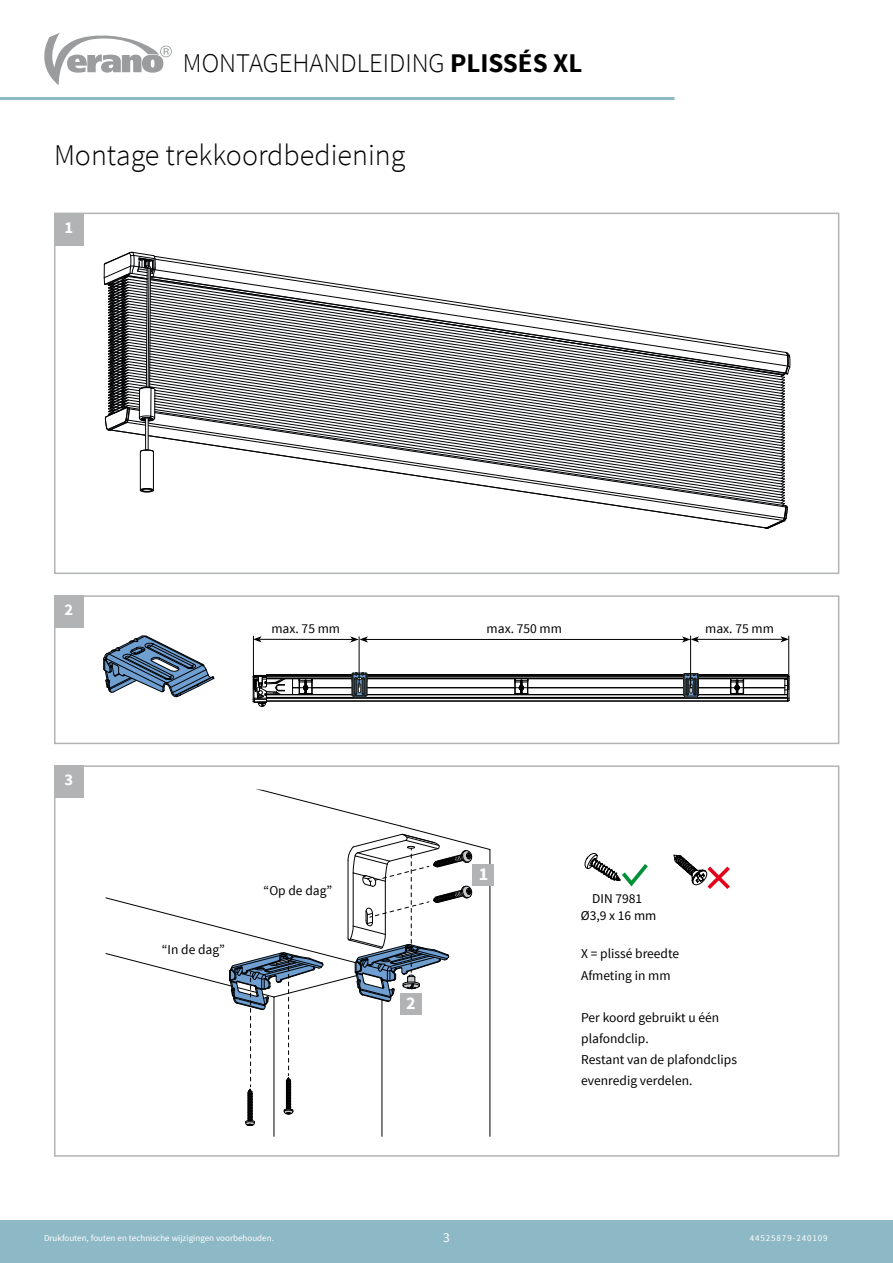
<style>
.page{position:relative;width:893px;height:1263px;background:#fff}
.page>*{position:absolute;margin:0;border:0;box-sizing:border-box;transform-origin:0 0}
.t1{font:300 30px "Source Sans Pro";color:#000}
.t2{font:300 27px "Source Sans Pro";color:#000}
.t3{font:700 18px "Source Sans Pro";color:#fff}
.t4{font:700 16.5px "Source Sans Pro";color:#fff}
.t5{font:13.5px/21px "Source Sans Pro";color:#000}
.t6{font:13.5px "Source Sans Pro";color:#fff}
.t7{font:10.5px "Source Sans Pro";color:#000}
.t8{font:9px "Source Sans Pro";color:#fff}
.t9{font:9px "Source Sans Pro";letter-spacing:.1em;color:#fff}
.s1{font-weight:700}
</style>
<div class="page">
<svg style="left:44px;top:33px;width:128px;height:52px"></svg>
<hr style="left:0;top:97px;width:674px;height:3px;background:#8db8c5">
<div style="left:0;top:1220px;width:893px;height:43px;background:#8db8c5"></div>
<svg style="left:584px;top:853px;width:146px;height:36px"></svg>
<svg style="left:156px;top:405px;width:608px;height:3px"></svg>
<svg style="left:156px;top:400px;width:608px;height:3px"></svg>
<svg style="left:156px;top:397px;width:608px;height:3px"></svg>
<svg style="left:156px;top:392px;width:608px;height:3px"></svg>
<svg style="left:156px;top:389px;width:608px;height:3px"></svg>
<svg style="left:156px;top:386px;width:608px;height:3px"></svg>
<svg style="left:156px;top:381px;width:608px;height:3px"></svg>
<svg style="left:156px;top:378px;width:608px;height:3px"></svg>
<svg style="left:156px;top:408px;width:608px;height:11px"></svg>
<svg style="left:194px;top:419px;width:570px;height:3px"></svg>
<svg style="left:156px;top:422px;width:608px;height:7px"></svg>
<svg style="left:139px;top:429px;width:625px;height:100px"></svg>
<svg style="left:764px;top:353px;width:27px;height:176px"></svg>
<svg style="left:156px;top:258px;width:632px;height:98px"></svg>
<svg style="left:156px;top:276px;width:630px;height:98px"></svg>
<svg style="left:156px;top:278px;width:627px;height:98px"></svg>
<hr style="left:153px;top:452px;width:1px;height:38px;background:#000204">
<hr style="left:140px;top:452px;width:1px;height:38px;background:#000204">
<svg style="left:140px;top:488px;width:14px;height:5px"></svg>
<svg style="left:103px;top:251px;width:53px;height:201px"></svg>
<div style="left:54px;top:213px;width:785px;height:361px;border:2px solid #b1b3b4"></div>
<hr style="left:266px;top:676px;width:521px;height:1px;background:#000">
<hr style="left:266px;top:677px;width:521px;height:1px;background:#000">
<hr style="left:266px;top:678px;width:521px;height:1px;background:#000">
<hr style="left:266px;top:694px;width:521px;height:1px;background:#000">
<hr style="left:266px;top:675px;width:521px;height:1px;background:#000">
<hr style="left:266px;top:674px;width:521px;height:1px;background:#000">
<hr style="left:312px;top:687px;width:203px;height:1px;background:#000">
<hr style="left:312px;top:688px;width:203px;height:1px;background:#000">
<hr style="left:266px;top:701px;width:521px;height:1px;background:#000">
<hr style="left:266px;top:698px;width:521px;height:1px;background:#000">
<hr style="left:266px;top:697px;width:521px;height:1px;background:#000">
<hr style="left:266px;top:700px;width:521px;height:1px;background:#000">
<hr style="left:528px;top:687px;width:202px;height:1px;background:#000">
<hr style="left:744px;top:687px;width:41px;height:1px;background:#000">
<hr style="left:528px;top:688px;width:202px;height:1px;background:#000">
<hr style="left:744px;top:688px;width:41px;height:1px;background:#000">
<svg style="left:784px;top:675px;width:6px;height:27px"></svg>
<svg style="left:292px;top:679px;width:21px;height:15px"></svg>
<svg style="left:514px;top:679px;width:15px;height:15px"></svg>
<svg style="left:730px;top:679px;width:14px;height:15px"></svg>
<svg style="left:252px;top:675px;width:33px;height:32px"></svg>
<svg style="left:683px;top:673px;width:16px;height:26px"></svg>
<svg style="left:352px;top:672px;width:16px;height:26px"></svg>
<svg style="left:103px;top:635px;width:112px;height:62px"></svg>
<hr style="left:253px;top:636px;width:1px;height:54px;background:#000">
<hr style="left:359px;top:636px;width:1px;height:52px;background:#000">
<hr style="left:259px;top:639px;width:93px;height:1px;background:#000">
<svg style="left:253px;top:636px;width:9px;height:6px"></svg>
<hr style="left:788px;top:636px;width:1px;height:54px;background:#000">
<hr style="left:690px;top:636px;width:1px;height:51px;background:#000">
<hr style="left:697px;top:639px;width:86px;height:1px;background:#000">
<svg style="left:780px;top:636px;width:9px;height:6px"></svg>
<hr style="left:366px;top:639px;width:318px;height:1px;background:#000">
<svg style="left:350px;top:636px;width:18px;height:6px"></svg>
<svg style="left:682px;top:636px;width:17px;height:6px"></svg>
<div style="left:54px;top:595px;width:785px;height:149px;border:2px solid #b1b3b4"></div>
<hr style="left:382px;top:1000px;width:1px;height:137px;background:#000">
<hr style="left:490px;top:849px;width:1px;height:288px;background:#000">
<hr style="left:274px;top:997px;width:1px;height:140px;background:#000">
<svg style="left:106px;top:789px;width:385px;height:337px"></svg>
<div style="left:54px;top:765px;width:785px;height:392px;border:2px solid #b1b3b4"></div>
<div style="left:54px;top:213px;width:30px;height:33px;background:#b1b3b4"></div>
<div style="left:54px;top:595px;width:30px;height:33px;background:#b1b3b4"></div>
<div style="left:54px;top:765px;width:30px;height:33px;background:#b1b3b4"></div>
<div style="left:473px;top:864px;width:21px;height:22px;background:#b1b3b4"></div>
<div style="left:400px;top:993px;width:21px;height:22px;background:#b1b3b4"></div>
<h2 class="t2" style="left:183px;top:47px;width:401px">MONTAGEHANDLEIDING <span class="s1">PLISSÉS XL</span></h2>
<h1 class="t1" style="left:54px;top:137px;width:353px">Montage trekkoordbediening</h1>
<p class="t4" style="left:65px;top:217px;width:10px">1</p>
<p class="t4" style="left:65px;top:599px;width:10px">2</p>
<p class="t4" style="left:65px;top:769px;width:10px">3</p>
<p class="t5" style="left:271px;top:618px;width:70px">max. 75 mm</p>
<p class="t5" style="left:487px;top:618px;width:77px">max. 750 mm</p>
<p class="t5" style="left:705px;top:618px;width:70px">max. 75 mm</p>
<p class="t5" style="left:162px;top:939px;width:65px">“In de dag”</p>
<p class="t7" style="left:312px;top:881px;width:12px">27</p>
<p class="t5" style="left:264px;top:880px;width:70px">“Op de dag”</p>
<h3 class="t3" style="left:406px;top:992px;width:11px">2</h3>
<h3 class="t3" style="left:479px;top:863px;width:11px">1</h3>
<p class="t5" style="left:581px;top:891px;width:77px;line-height:16.2px;text-align:center">DIN 7981<br>Ø3,9 x 16 mm</p>
<p class="t5" style="left:581px;top:944px;width:100px">X = plissé breedte<br>Afmeting in mm</p>
<p class="t5" style="left:581px;top:1007px;width:157px">Per koord gebruikt u één plafondclip.<br>Restant van de plafondclips evenredig verdelen.</p>
<p class="t8" style="left:44px;top:1233px;width:231px">Drukfouten, fouten en technische wijzigingen voorbehouden.</p>
<p class="t6" style="left:443px;top:1229px;width:8px">3</p>
<p class="t9" style="left:750px;top:1233px;width:80px">44525879-240109</p>
</div>
